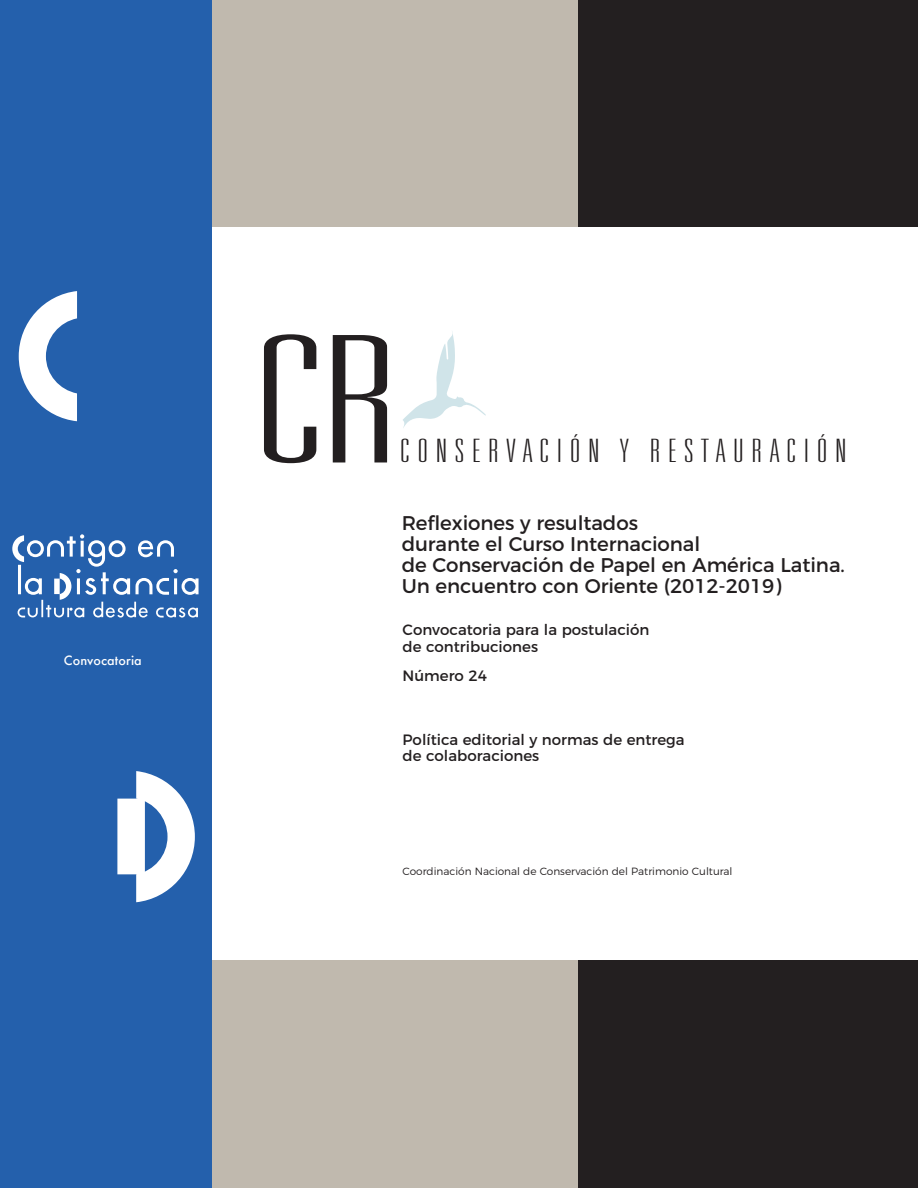
<style>
.page{position:relative;width:918px;height:1188px;background:#fff}
.page>*{position:absolute;margin:0;border:0;box-sizing:border-box;transform-origin:0 0}
.t1{font:100 ultra-condensed 176.55px "Univers LT Std";color:#231f20;scale:1.79 1}
.t2{font:100 ultra-condensed 32.25px "Univers LT Std";letter-spacing:.2em;color:#231f20;scale:1.3 1}
.t3{font:19.8px/21px "Montserrat";letter-spacing:-.005em;color:#231f20}
.t4{font:15px/17.1px "Montserrat";color:#231f20}
.t5{font:500 12.6px "Futura";letter-spacing:.01em;color:#fff}
.t6{font:300 10.5px "Montserrat";color:#231f20}
</style>
<div class="page">
<div style="left:0;top:0;width:918px;height:227px;background:#c0b9ae"></div>
<div style="left:578px;top:0;width:340px;height:227px;background:#231f20"></div>
<svg style="left:403px;top:331px;width:83px;height:97px"></svg>
<div style="left:0;top:960px;width:918px;height:228px;background:#c0b9ae"></div>
<div style="left:578px;top:960px;width:340px;height:228px;background:#231f20"></div>
<div style="left:0;top:0;width:212px;height:1188px;background:#2460ac"></div>
<svg style="left:19px;top:291px;width:58px;height:130px"></svg>
<div style="left:117px;top:799px;width:28px;height:75px;background:#fff"></div>
<svg style="left:136px;top:771px;width:59px;height:131px"></svg>
<svg style="left:12px;top:534px;width:187px;height:84px"></svg>
<p class="t5" style="left:64px;top:652px;width:79px">Convocatoria</p>
<h1 class="t1" style="left:258px;top:310px;width:80px">CR</h1>
<h2 class="t2" style="left:401px;top:435px;width:344px">CONSERVACIÓN Y RESTAURACIÓN</h2>
<p class="t3" style="left:402px;top:511px;width:445px">Reflexiones y resultados<br>durante el Curso Internacional<br>de Conservación de Papel en América Latina.<br>Un encuentro con Oriente (2012-2019)</p>
<p class="t4" style="left:403px;top:620px;width:248px">Convocatoria para la postulación de contribuciones</p>
<p class="t4" style="left:403px;top:666px;width:86px">Número 24</p>
<p class="t4" style="left:403px;top:731px;width:284px;line-height:15.5px">Política editorial y normas de entrega de colaboraciones</p>
<p class="t6" style="left:403px;top:863px;width:331px">Coordinación Nacional de Conservación del Patrimonio Cultural</p>
</div>
